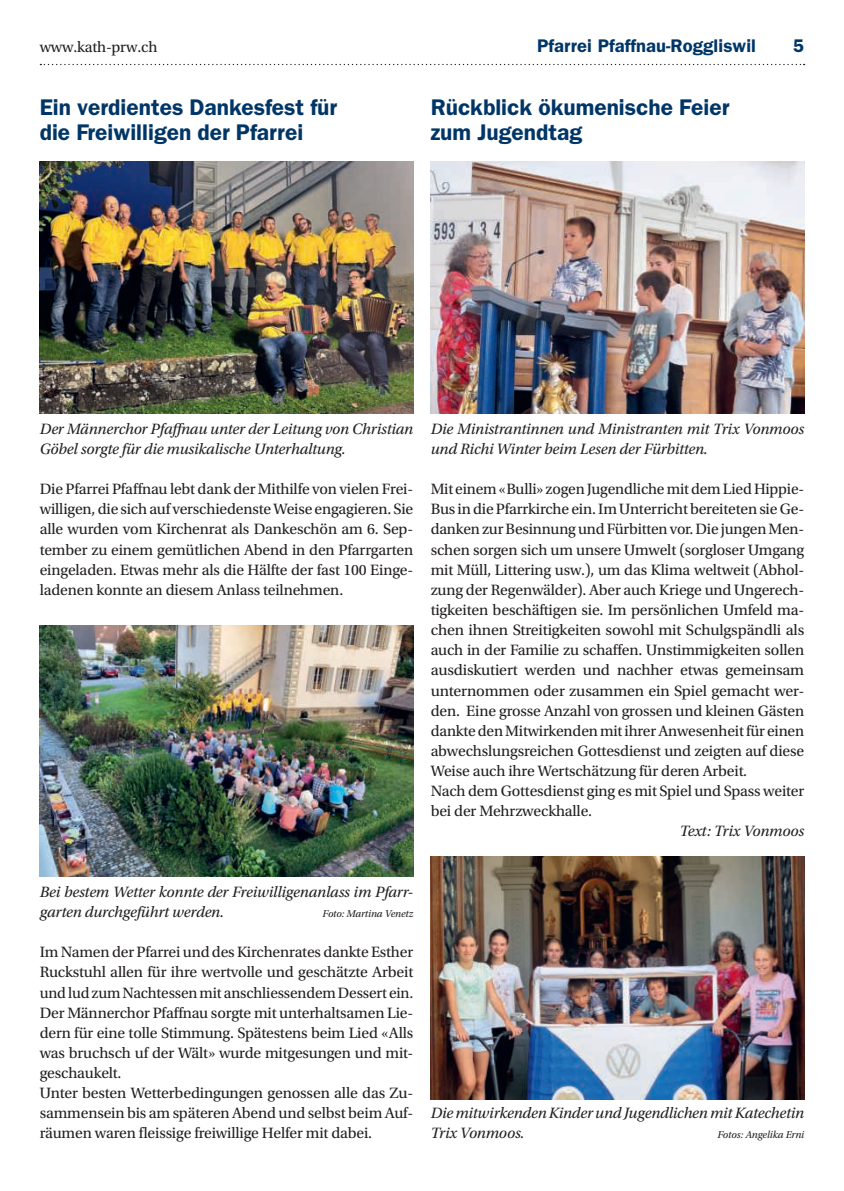
<style>
.page{position:relative;width:844px;height:1191px;background:#fff}
.page>*{position:absolute;margin:0;border:0;box-sizing:border-box;transform-origin:0 0}
.t1{font:600 22.75px/25.4px "ITC Franklin Gothic Std";color:#003667}
.t2{font:600 18.38px "ITC Franklin Gothic Std";letter-spacing:.005em;color:#003667}
.t3{font:15.75px/20.1px "Utopia Std";letter-spacing:-.01em;color:#231f20}
.t4{font:italic 15.75px/20.1px "Utopia Std";letter-spacing:-.01em;color:#231f20}
.t5{font:italic 10.5px "Utopia Std";letter-spacing:-.01em;color:#231f20}
</style>
<div class="page">
<svg style="left:40px;top:64px;width:764px;height:1px"></svg>
<img style="left:40px;top:162px;width:373px;height:251px">
<img style="left:40px;top:625px;width:373px;height:251px">
<img style="left:430px;top:162px;width:374px;height:251px">
<img style="left:430px;top:856px;width:374px;height:243px">
<p class="t3" style="left:40px;top:37px;width:119px">www.kath-prw.ch</p>
<p class="t2" style="left:537px;top:35px;width:220px">Pfarrei Pfaffnau-Roggliswil</p>
<p class="t2" style="left:793px;top:35px;width:13px">5</p>
<h1 class="t1" style="left:40px;top:94px;width:299px">Ein verdientes Dankesfest für die Freiwilligen der Pfarrei</h1>
<h1 class="t1" style="left:430px;top:94px;width:300px">Rückblick ökumenische Feier zum Jugendtag</h1>
<p class="t4" style="left:40px;top:419px;width:375px">Der Männerchor Pfaffnau unter der Leitung von Christian<br>Göbel sorgte für die musikalische Unterhaltung.</p>
<p class="t3" style="left:40px;top:479px;width:375px;text-align:justify">Die Pfarrei Pfaffnau lebt dank der Mithilfe von vielen Frei&shy;willigen, die sich auf verschiedenste Weise engagieren. Sie alle wurden vom Kirchenrat als Dankeschön am 6. Sep&shy;tember zu einem gemütlichen Abend in den Pfarrgarten eingeladen. Etwas mehr als die Hälfte der fast 100 Einge&shy;ladenen konnte an diesem Anlass teilnehmen.</p>
<p class="t4" style="left:430px;top:419px;width:375px">Die Ministrantinnen und Ministranten mit Trix Vonmoos und Richi Winter beim Lesen der Fürbitten.</p>
<p class="t3" style="left:430px;top:479px;width:375px">Mit einem «Bulli» zogen Jugendliche mit dem Lied Hippie-Bus in die Pfarrkirche ein. Im Unterricht bereiteten sie Ge&shy;danken zur Besinnung und Fürbitten vor. Die jungen Men&shy;schen sorgen sich um unsere Umwelt (sorgloser Umgang mit Müll, Littering usw.), um das Klima weltweit (Abhol&shy;zung der Regenwälder). Aber auch Kriege und Ungerech&shy;tigkeiten beschäftigen sie. Im persönlichen Umfeld ma&shy;chen ihnen Streitigkeiten sowohl mit Schulgspändli als auch in der Familie zu schaffen. Unstimmigkeiten sollen ausdiskutiert werden und nachher etwas gemeinsam unternommen oder zusammen ein Spiel gemacht wer&shy;den. Eine grosse Anzahl von grossen und kleinen Gästen dankte den Mitwirkenden mit ihrer Anwesenheit für einen abwechslungsreichen Gottesdienst und zeigten auf diese Weise auch ihre Wertschätzung für deren Arbeit.<br>Nach dem Gottesdienst ging es mit Spiel und Spass weiter bei der Mehrzweckhalle.</p>
<p class="t4" style="left:679px;top:821px;width:126px">Text: Trix Vonmoos</p>
<p class="t4" style="left:40px;top:882px;width:375px">Bei bestem Wetter konnte der Freiwilligenanlass im Pfarr&shy;garten durchgeführt werden.</p>
<p class="t5" style="left:322px;top:908px;width:92px">Foto: Martina Venetz</p>
<p class="t3" style="left:40px;top:942px;width:375px">Im Namen der Pfarrei und des Kirchenrates dankte Esther Ruckstuhl allen für ihre wertvolle und geschätzte Arbeit und lud zum Nachtessen mit anschliessendem Dessert ein.<br>Der Männerchor Pfaffnau sorgte mit unterhaltsamen Lie&shy;dern für eine tolle Stimmung. Spätestens beim Lied «Alls was bruchsch uf der Wält» wurde mitgesungen und mit&shy;geschaukelt.<br>Unter besten Wetterbedingungen genossen alle das Zu&shy;sammensein bis am späteren Abend und selbst beim Auf&shy;räumen waren fleissige freiwillige Helfer mit dabei.</p>
<p class="t4" style="left:430px;top:1103px;width:375px">Die mitwirkenden Kinder und Jugendlichen mit Katechetin<br>Trix Vonmoos.</p>
<p class="t5" style="left:717px;top:1129px;width:88px">Fotos: Angelika Erni</p>
</div>
